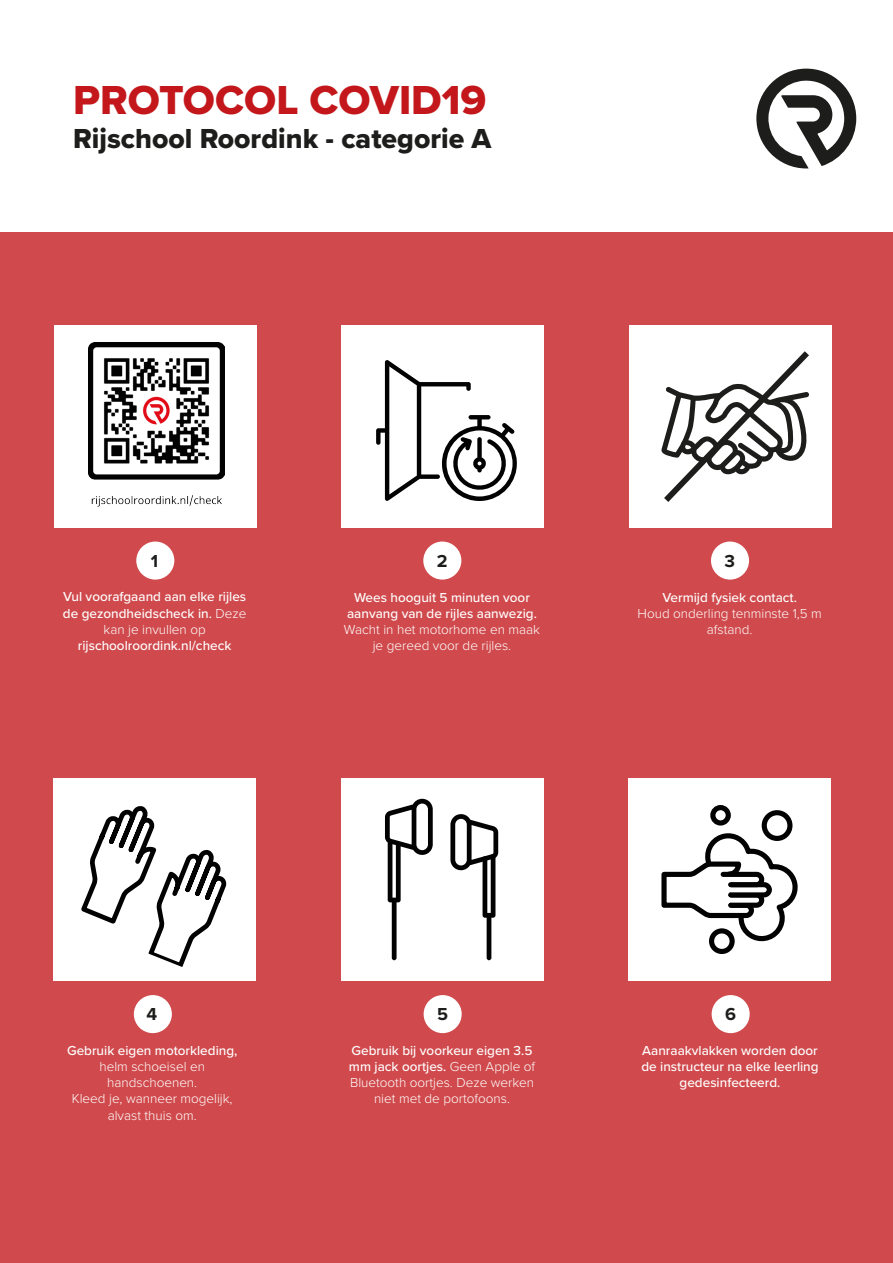
<style>
.page{position:relative;width:893px;height:1263px;background:#fff}
.page>*{position:absolute;margin:0;border:0;box-sizing:border-box;transform-origin:0 0}
.t1{font:42px "Proxima Nova Extrabld";color:#c3171b}
.t2{font:28.5px "Proxima Nova Extrabld";color:#1d1d1b}
.t3{font:700 18px "Proxima Nova";color:#1d1d1b}
.t4{font:500 13.5px/16.2px "Proxima Nova";color:#fff;text-align:center}
.t5{font:300 13.5px/16.2px "Proxima Nova";color:#fff;text-align:center}
.s1{font-weight:300}
.s2{font-weight:500}
</style>
<div class="page">
<div style="left:0;top:232px;width:893px;height:1031px;background:#d04a4d"></div>
<div style="left:341px;top:325px;width:203px;height:203px;background:#fff"></div>
<div style="left:341px;top:778px;width:202px;height:203px;background:#fff"></div>
<div style="left:54px;top:325px;width:203px;height:203px;background:#fff"></div>
<div style="left:54px;top:778px;width:202px;height:203px;background:#fff"></div>
<div style="left:629px;top:325px;width:202px;height:203px;background:#fff"></div>
<div style="left:628px;top:778px;width:203px;height:203px;background:#fff"></div>
<div style="left:710px;top:805px;width:21px;height:20px;border:5px solid #020203;border-radius:50%"></div>
<div style="left:762px;top:810px;width:30px;height:31px;border:5px solid #020203;border-radius:50%"></div>
<div style="left:709px;top:928px;width:26px;height:26px;border:5px solid #020203;border-radius:50%"></div>
<svg style="left:661px;top:830px;width:137px;height:118px"></svg>
<div style="left:136px;top:541px;width:38px;height:39px;background:#fff;border-radius:50%"></div>
<div style="left:134px;top:995px;width:38px;height:38px;background:#fff;border-radius:50%"></div>
<div style="left:424px;top:995px;width:38px;height:38px;background:#fff;border-radius:50%"></div>
<div style="left:712px;top:995px;width:38px;height:38px;background:#fff;border-radius:50%"></div>
<div style="left:423px;top:541px;width:38px;height:39px;background:#fff;border-radius:50%"></div>
<div style="left:711px;top:541px;width:38px;height:39px;background:#fff;border-radius:50%"></div>
<svg style="left:756px;top:68px;width:100px;height:100px"></svg>
<hr style="left:487px;top:913px;width:4px;height:47px;background:#020203;border-radius:2px">
<svg style="left:385px;top:799px;width:48px;height:161px"></svg>
<svg style="left:450px;top:814px;width:48px;height:104px"></svg>
<svg style="left:81px;top:806px;width:146px;height:161px"></svg>
<svg style="left:661px;top:351px;width:148px;height:151px"></svg>
<img style="left:88px;top:343px;width:136px;height:164px">
<svg style="left:376px;top:360px;width:141px;height:141px"></svg>
<p class="t1" style="left:73px;top:69px;width:415px">PROTOCOL COVID19</p>
<p class="t2" style="left:73px;top:117px;width:420px">Rijschool Roordink - categorie A</p>
<p class="t3" style="left:151px;top:547px;width:9px">1</p>
<p class="t4" style="left:63px;top:588px;width:185px">Vul voorafgaand aan elke rijles de gezondheidscheck in. <span class="s1">Deze kan je invullen op </span>rijschoolroordink.nl/check</p>
<p class="t3" style="left:437px;top:547px;width:12px">2</p>
<p class="t3" style="left:725px;top:547px;width:12px">3</p>
<p class="t4" style="left:344px;top:589px;width:198px">Wees hooguit 5 minuten voor aanvang van de rijles aanwezig.<br><span class="s1">Wacht in het motorhome en maak je gereed voor de rijles.</span></p>
<p class="t5" style="left:638px;top:588px;width:186px"><span class="s2">Vermijd fysiek contact.<br></span>Houd onderling tenminste 1,5 m afstand.</p>
<p class="t3" style="left:146px;top:1001px;width:12px">4</p>
<p class="t3" style="left:437px;top:1001px;width:12px">5</p>
<p class="t3" style="left:725px;top:1001px;width:12px">6</p>
<p class="t4" style="left:67px;top:1042px;width:172px">Gebruik eigen motorkleding, <span class="s1">helm schoeisel en</span></p>
<p class="t5" style="left:72px;top:1074px;width:162px">handschoenen.<br>Kleed je, wanneer mogelijk, alvast thuis om.</p>
<p class="t5" style="left:349px;top:1041px;width:188px"><span class="s2">Gebruik bij voorkeur eigen 3.5 mm jack oortjes.</span> Geen Apple of<br>Bluetooth oortjes. Deze werken niet met de portofoons.</p>
<p class="t4" style="left:641px;top:1042px;width:179px">Aanraakvlakken worden door de instructeur na elke leerling gedesinfecteerd.</p>
</div>
